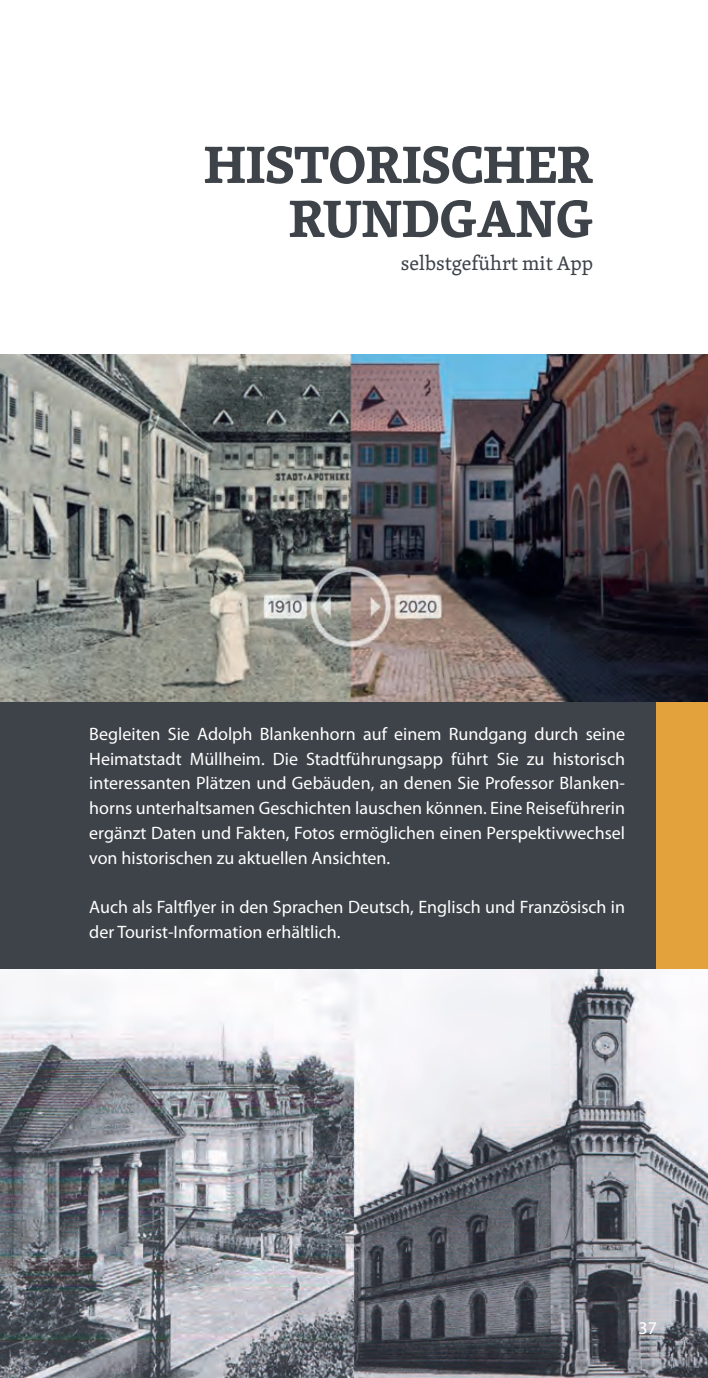
<style>
.page{position:relative;width:708px;height:1378px;background:#fff}
.page>*{position:absolute;margin:0;border:0;box-sizing:border-box;transform-origin:0 0}
.t1{font:700 54px/54px "Skolar Latin";color:#3d4349;text-align:right}
.t2{font:20.25px "Skolar Latin";color:#3d4349}
.t3{font:18px/24.8px "Myriad Pro";color:#fff;text-align:justify}
</style>
<div class="page">
<div style="left:0;top:702px;width:657px;height:267px;background:#3d4349"></div>
<div style="left:657px;top:702px;width:51px;height:267px;background:#e4a23d"></div>
<img style="left:0;top:969px;width:708px;height:409px">
<img style="left:0;top:354px;width:708px;height:348px">
<h1 class="t1" style="left:204px;top:135px;width:391px">HISTORISCHER<br>RUNDGANG</h1>
<p class="t2" style="left:401px;top:248px;width:194px">selbstgeführt mit App</p>
<p class="t3" style="left:89px;top:721px;width:537px">Begleiten Sie Adolph Blankenhorn auf einem Rundgang durch seine Heimatstadt Müllheim. Die Stadtführungsapp führt Sie zu historisch interessanten Plätzen und Gebäuden, an denen Sie Professor Blanken&shy;horns unterhaltsamen Geschichten lauschen können. Eine Reiseführerin ergänzt Daten und Fakten, Fotos ermöglichen einen Perspektivwechsel von historischen zu aktuellen Ansichten.</p>
<p class="t3" style="left:89px;top:894px;width:537px">Auch als Faltflyer in den Sprachen Deutsch, Englisch und Französisch in der Tourist-Information erhältlich.</p>
<p class="t3" style="left:638px;top:1315px;width:20px">37</p>
</div>
